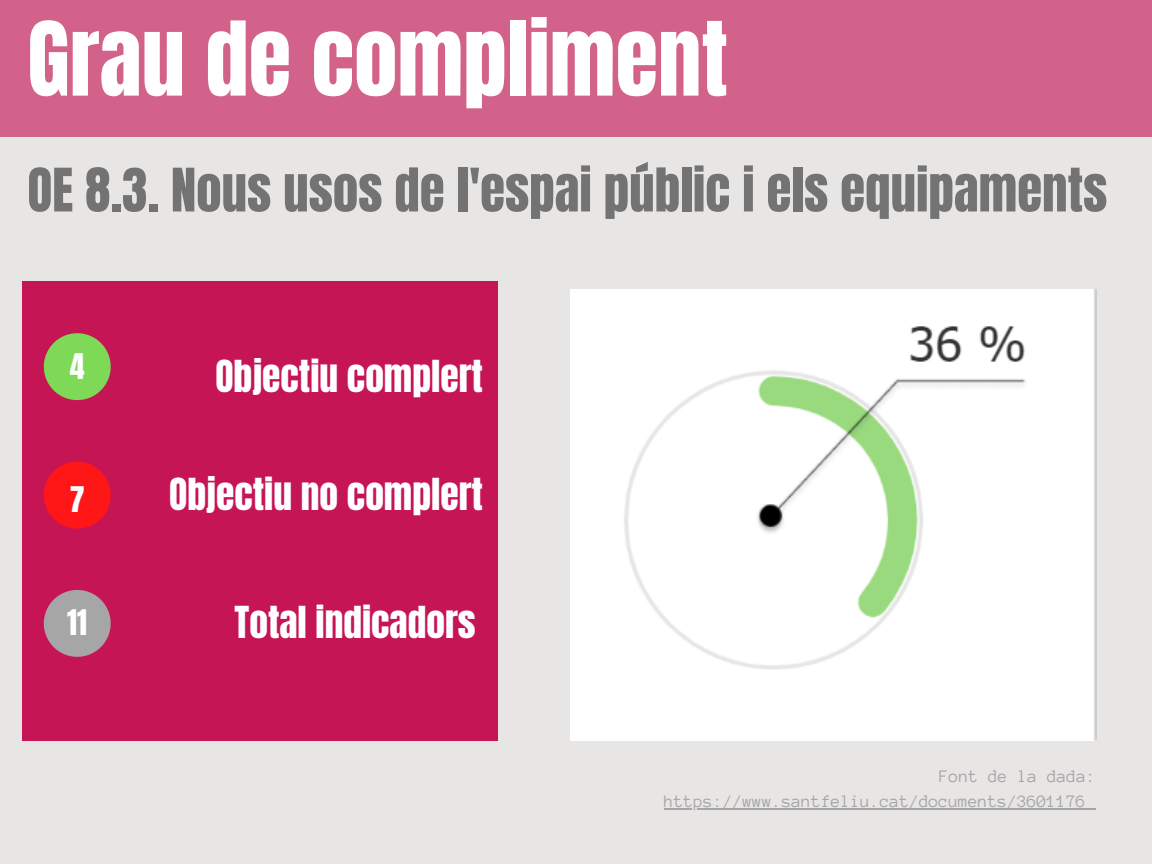
<style>
.page{position:relative;width:1152px;height:864px;background:#e8e5e5}
.page>*{position:absolute;margin:0;border:0;box-sizing:border-box;transform-origin:0 0}
.t1{font:87px "Anton";color:#fff}
.t2{font:51px "Anton";color:#737373}
.t3{font:37.5px "Anton";color:#fff}
.t4{font:30px "Anton";color:#fff}
.t5{font:18px "Anonymous Pro";color:#a6a6a6}
</style>
<div class="page">
<div style="left:0;top:0;width:1152px;height:137px;background:#d2628a"></div>
<div style="left:22px;top:281px;width:475px;height:460px;background:#c61555"></div>
<svg style="left:44px;top:333px;width:67px;height:67px"></svg>
<svg style="left:44px;top:462px;width:67px;height:67px"></svg>
<svg style="left:44px;top:590px;width:67px;height:67px"></svg>
<img style="left:571px;top:289px;width:525px;height:451px">
<hr style="left:664px;top:808px;width:422px;height:1px;background:#a6a6a6">
<p class="t1" style="left:27px;top:-3px;width:702px">Grau de compliment</p>
<p class="t2" style="left:27px;top:153px;width:1081px">OE 8.3. Nous usos de l'espai públic i els equipaments</p>
<p class="t4" style="left:70px;top:344px;width:16px">4</p>
<p class="t4" style="left:70px;top:478px;width:16px">7</p>
<p class="t4" style="left:67px;top:601px;width:21px">11</p>
<p class="t3" style="left:215px;top:349px;width:269px">Objectiu complert</p>
<p class="t3" style="left:169px;top:467px;width:315px">Objectiu no complert</p>
<p class="t3" style="left:235px;top:595px;width:243px">Total indicadors</p>
<p class="t5" style="left:939px;top:767px;width:158px">Font de la dada:</p>
<p class="t5" style="left:664px;top:792px;width:423px">https://www.santfeliu.cat/documents/3601176</p>
</div>
